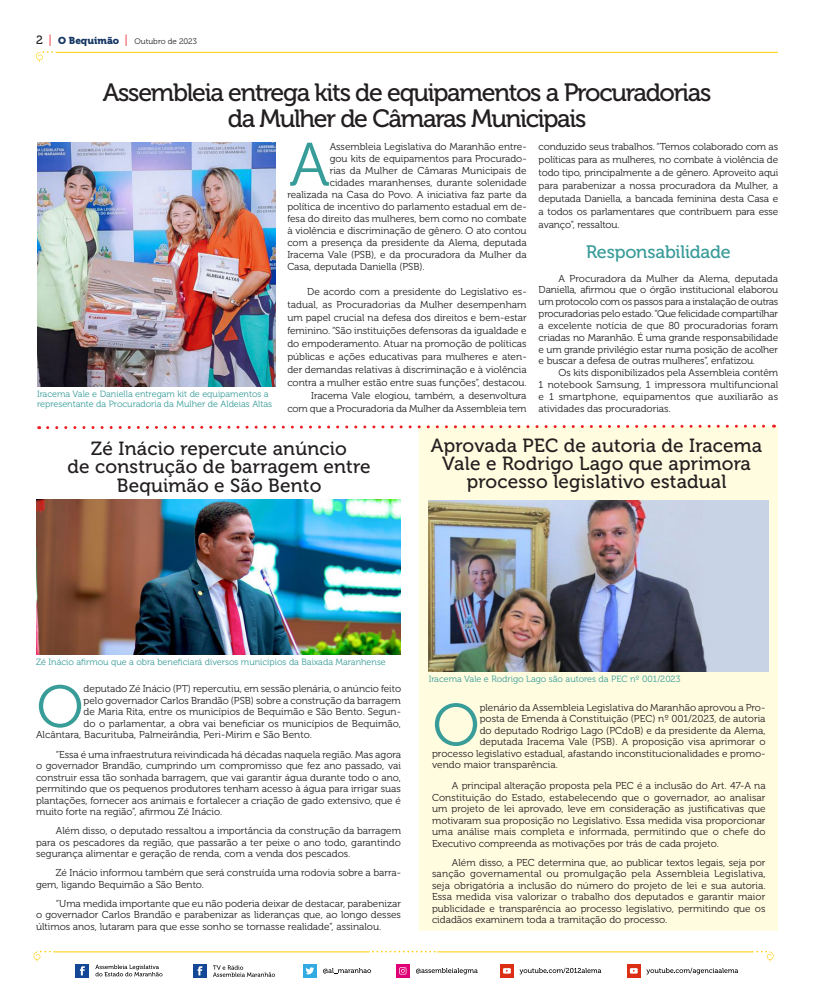
<style>
.page{position:relative;width:814px;height:993px;background:#fff}
.page>*{position:absolute;margin:0;border:0;box-sizing:border-box;transform-origin:0 0}
.Estilo_de_parágrafo{font:61.2px "Museo 300";color:#389d99}
.Estilo_de_parágrafo-2{font:59.1px "Museo 300";color:#389d99}
.No_Spacing{font:25px "Museo 500";letter-spacing:-.05em;color:#231f20}
.No_Spacing-2{font:19px/18.4px "Museo 500";letter-spacing:.01em;color:#231f20;text-align:center}
.No_Spacing-3{font:18px "Museo 500";letter-spacing:-.01em;color:#389b99}
.Parágrafo_com_entrad{font:10px/11.5px "Museo 300";color:#231f20;text-align:justify}
.Estilo_de_parágrafo-3{font:10px "Museo 300";color:#231f20}
.Legendas{font:9px/10px "Museo 300";color:#389d99}
.No_Spacing-4{font:9px "Museo 300";color:#389d99}
.t1{font:8px "Museo 300";color:#231f20}
.s1{font-family:"Museo 500";font-size:12px}
.s2{font-size:12px;color:#ee1d23}
.s3{font-family:"Museo 900";font-size:10px;color:#153763}
</style>
<div class="page">
<hr style="left:53px;top:951px;width:317px;height:1px;background:#fc0">
<svg style="left:34px;top:950px;width:17px;height:11px"></svg>
<svg style="left:372px;top:950px;width:63px;height:2px"></svg>
<hr style="left:437px;top:951px;width:316px;height:1px;background:#fc0">
<svg style="left:756px;top:950px;width:17px;height:11px"></svg>
<svg style="left:627px;top:964px;width:13px;height:13px"></svg>
<svg style="left:630px;top:967px;width:7px;height:6px"></svg>
<svg style="left:646px;top:967px;width:92px;height:7px"></svg>
<div style="left:500px;top:963px;width:13px;height:14px;background:#dc2e15"></div>
<svg style="left:503px;top:968px;width:8px;height:5px"></svg>
<svg style="left:519px;top:967px;width:82px;height:7px"></svg>
<svg style="left:396px;top:964px;width:13px;height:13px"></svg>
<svg style="left:399px;top:966px;width:7px;height:8px"></svg>
<svg style="left:416px;top:968px;width:61px;height:6px"></svg>
<div style="left:303px;top:963px;width:13px;height:14px;background:#33abe2"></div>
<svg style="left:305px;top:967px;width:9px;height:7px"></svg>
<svg style="left:323px;top:968px;width:48px;height:5px"></svg>
<div style="left:193px;top:963px;width:13px;height:14px;background:#144896"></div>
<svg style="left:197px;top:966px;width:5px;height:9px"></svg>
<svg style="left:213px;top:965px;width:62px;height:11px"></svg>
<div style="left:76px;top:963px;width:13px;height:14px;background:#144896"></div>
<svg style="left:80px;top:966px;width:5px;height:9px"></svg>
<svg style="left:95px;top:964px;width:67px;height:12px"></svg>
<hr style="left:56px;top:52px;width:721px;height:1px;background:#fc0">
<svg style="left:36px;top:51px;width:17px;height:11px"></svg>
<img style="left:36px;top:499px;width:365px;height:155px">
<img style="left:37px;top:142px;width:238px;height:244px">
<div style="left:419px;top:426px;width:359px;height:504px;background:#fffce0"></div>
<img style="left:428px;top:500px;width:340px;height:171px">
<svg style="left:39px;top:424px;width:735px;height:6px"></svg>
<p class="t1" style="left:36px;top:37px;width:162px"><span class="s1">2</span> <span class="s2">|</span> <span class="s3">O Bequimão</span> <span class="s2">|</span> Outubro de 2023</p>
<p class="No_Spacing" style="left:103px;top:79px;width:610px">Assembleia entrega kits de equipamentos a Procuradorias</p>
<p class="No_Spacing" style="left:228px;top:105px;width:360px">da Mulher de Câmaras Municipais</p>
<p class="Estilo_de_parágrafo" style="left:289px;top:132px;width:42px">A</p>
<p class="Estilo_de_parágrafo-3" style="left:329px;top:141px;width:198px">Assembleia Legislativa do Maranhão entre-</p>
<p class="Parágrafo_com_entrad" style="left:538px;top:140px;width:241px;line-height:13px">conduzido seus trabalhos. “Temos colaborado com as políticas para as mulheres, no combate à violência de todo tipo, principalmente a de gênero. Aproveito aqui para parabenizar a nossa procuradora da Mulher, a deputada Daniella, a bancada feminina desta Casa e a todos os parlamentares que contribuem para esse avanço”, ressaltou.</p>
<p class="No_Spacing-3" style="left:586px;top:242px;width:146px">Responsabilidade</p>
<p class="Parágrafo_com_entrad" style="left:538px;top:272px;width:241px;line-height:11.8px;text-indent:20px">A Procuradora da Mulher da Alema, deputada Daniella, afirmou que o órgão institucional elaborou um protocolo com os passos para a instalação de outras procuradorias pelo estado. “Que felicidade compartilhar a excelente notícia de que 80 procuradorias foram criadas no Maranhão. É uma grande responsabilidade e um grande privilégio estar numa posição de acolher e buscar a defesa de outras mulheres”, enfatizou.</p>
<p class="Parágrafo_com_entrad" style="left:538px;top:367px;width:241px;line-height:11.8px;text-indent:20px">Os kits disponibilizados pela Assembleia contêm 1 notebook Samsung, 1 impressora multifuncional e 1 smartphone, equipamentos que auxiliarão as atividades das procuradorias.</p>
<p class="Estilo_de_parágrafo-3" style="left:329px;top:153px;width:198px">gou kits de equipamentos para Procurado-</p>
<p class="Estilo_de_parágrafo-3" style="left:329px;top:165px;width:198px">rias da Mulher de Câmaras Municipais de</p>
<p class="Estilo_de_parágrafo-3" style="left:329px;top:177px;width:198px">cidades maranhenses, durante solenidade</p>
<p class="Estilo_de_parágrafo-3" style="left:287px;top:189px;width:241px">realizada na Casa do Povo. A iniciativa faz parte da</p>
<p class="Estilo_de_parágrafo-3" style="left:287px;top:201px;width:241px">política de incentivo do parlamento estadual em de-</p>
<p class="Estilo_de_parágrafo-3" style="left:287px;top:213px;width:241px">fesa do direito das mulheres, bem como no combate</p>
<p class="Estilo_de_parágrafo-3" style="left:287px;top:225px;width:241px">à violência e discriminação de gênero. O ato contou</p>
<p class="Estilo_de_parágrafo-3" style="left:287px;top:237px;width:241px">com a presença da presidente da Alema, deputada</p>
<p class="Estilo_de_parágrafo-3" style="left:287px;top:249px;width:241px">Iracema Vale (PSB), e da procuradora da Mulher da</p>
<p class="Estilo_de_parágrafo-3" style="left:287px;top:261px;width:139px">Casa, deputada Daniella (PSB).</p>
<p class="Parágrafo_com_entrad" style="left:287px;top:285px;width:241px;line-height:13px;text-indent:20px">De acordo com a presidente do Legislativo es&shy;tadual, as Procuradorias da Mulher desempenham um papel crucial na defesa dos direitos e bem-estar feminino. “São instituições defensoras da igualdade e do empoderamento. Atuar na promoção de políticas públicas e ações educativas para mulheres e aten&shy;der demandas relativas à discriminação e à violência contra a mulher estão entre suas funções”, destacou.</p>
<p class="Parágrafo_com_entrad" style="left:287px;top:389px;width:241px;line-height:13px;text-align:right">Iracema Vale elogiou, também, a desenvoltura<br>com que a Procuradoria da Mulher da Assembleia tem</p>
<p class="Legendas" style="left:37px;top:388px;width:236px">Iracema Vale e Daniella entregam kit de equipamentos a representante da Procuradoria da Mulher de Aldeias Altas</p>
<p class="No_Spacing-2" style="left:91px;top:439px;width:257px">Zé Inácio repercute anúncio</p>
<p class="No_Spacing-2" style="left:67px;top:457px;width:304px">de construção de barragem entre<br>Bequimão e São Bento</p>
<p class="No_Spacing-2" style="left:431px;top:436px;width:333px">Aprovada PEC de autoria de Iracema<br>Vale e Rodrigo Lago que aprimora processo legislativo estadual</p>
<p class="No_Spacing-4" style="left:36px;top:656px;width:351px">Zé Inácio afirmou que a obra beneficiará diversos municípios da Baixada Maranhense</p>
<p class="Estilo_de_parágrafo-2" style="left:37px;top:674px;width:48px">O</p>
<p class="Estilo_de_parágrafo-3" style="left:84px;top:683px;width:319px">deputado Zé Inácio (PT) repercutiu, em sessão plenária, o anúncio feito</p>
<p class="Estilo_de_parágrafo-3" style="left:84px;top:695px;width:319px">pelo governador Carlos Brandão (PSB) sobre a construção da barragem</p>
<p class="Estilo_de_parágrafo-3" style="left:84px;top:706px;width:319px">de Maria Rita, entre os municípios de Bequimão e São Bento. Segun-</p>
<p class="Estilo_de_parágrafo-3" style="left:84px;top:718px;width:319px">do o parlamentar, a obra vai beneficiar os municípios de Bequimão,</p>
<p class="Estilo_de_parágrafo-3" style="left:36px;top:729px;width:277px">Alcântara, Bacurituba, Palmeirândia, Peri-Mirim e São Bento.</p>
<p class="Parágrafo_com_entrad" style="left:36px;top:748px;width:366px;text-indent:20px">“Essa é uma infraestrutura reivindicada há décadas naquela região. Mas agora o governador Brandão, cumprindo um compromisso que fez ano passado, vai construir essa tão sonhada barragem, que vai garantir água durante todo o ano, permitindo que os pequenos produtores tenham acesso à água para irrigar suas plantações, fornecer aos animais e fortalecer a criação de gado extensivo, que é muito forte na região”, afirmou Zé Inácio.</p>
<p class="Parágrafo_com_entrad" style="left:36px;top:824px;width:366px;text-indent:20px">Além disso, o deputado ressaltou a importância da construção da barragem para os pescadores da região, que passarão a ter peixe o ano todo, garantindo segurança alimentar e geração de renda, com a venda dos pescados.</p>
<p class="Parágrafo_com_entrad" style="left:36px;top:866px;width:366px;text-indent:20px">Zé Inácio informou também que será construída uma rodovia sobre a barra&shy;gem, ligando Bequimão a São Bento.</p>
<p class="Parágrafo_com_entrad" style="left:36px;top:897px;width:366px;text-indent:20px">“Uma medida importante que eu não poderia deixar de destacar, parabenizar o governador Carlos Brandão e parabenizar as lideranças que, ao longo desses últimos anos, lutaram para que esse sonho se tornasse realidade”, assinalou.</p>
<p class="Legendas" style="left:428px;top:673px;width:253px">Iracema Vale e Rodrigo Lago são autores da PEC nº 001/2023</p>
<p class="Estilo_de_parágrafo-2" style="left:432px;top:692px;width:48px">O</p>
<p class="Estilo_de_parágrafo-3" style="left:479px;top:701px;width:287px">plenário da Assembleia Legislativa do Maranhão aprovou a Pro-</p>
<p class="Estilo_de_parágrafo-3" style="left:479px;top:713px;width:287px">posta de Emenda à Constituição (PEC) nº 001/2023, de autoria</p>
<p class="Estilo_de_parágrafo-3" style="left:479px;top:724px;width:287px">do deputado Rodrigo Lago (PCdoB) e da presidente da Alema,</p>
<p class="Estilo_de_parágrafo-3" style="left:479px;top:736px;width:287px">deputada Iracema Vale (PSB). A proposição visa aprimorar o</p>
<p class="Estilo_de_parágrafo-3" style="left:432px;top:747px;width:335px">processo legislativo estadual, afastando inconstitucionalidades e promo-</p>
<p class="Estilo_de_parágrafo-3" style="left:432px;top:759px;width:127px">vendo maior transparência.</p>
<p class="Parágrafo_com_entrad" style="left:432px;top:780px;width:335px;text-indent:20px">A principal alteração proposta pela PEC é a inclusão do Art. 47-A na Constituição do Estado, estabelecendo que o governador, ao analisar um projeto de lei aprovado, leve em consideração as justificativas que motivaram sua proposição no Legislativo. Essa medida visa proporcionar uma análise mais completa e informada, permitindo que o chefe do Executivo compreenda as motivações por trás de cada projeto.</p>
<p class="Parágrafo_com_entrad" style="left:432px;top:856px;width:335px;text-indent:20px">Além disso, a PEC determina que, ao publicar textos legais, seja por sanção governamental ou promulgação pela Assembleia Legislativa, seja obrigatória a inclusão do número do projeto de lei e sua autoria.<br>Essa medida visa valorizar o trabalho dos deputados e garantir maior publicidade e transparência ao processo legislativo, permitindo que os cidadãos examinem toda a tramitação do processo.</p>
</div>
